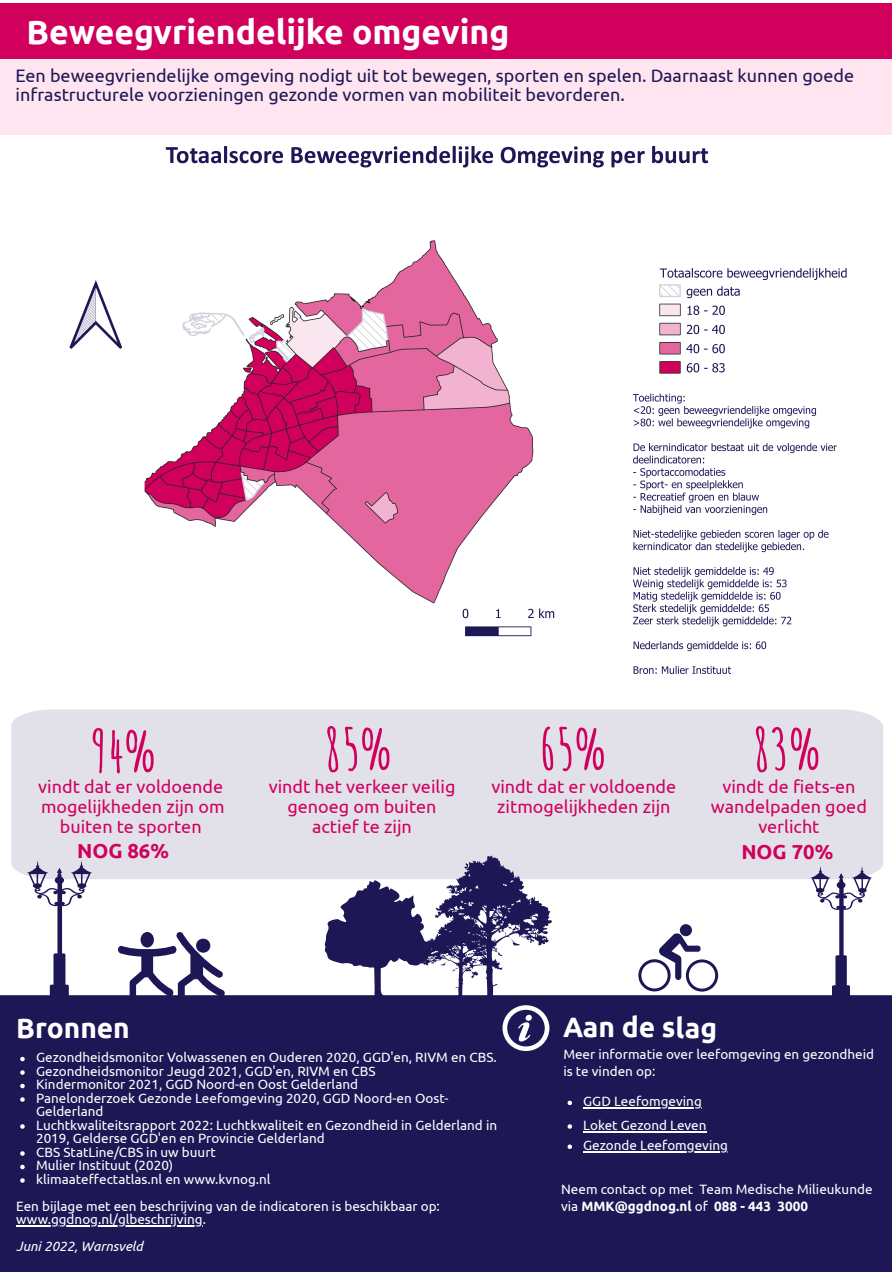
<style>
.page{position:relative;width:892px;height:1272px;background:#fff}
.page>*{position:absolute;margin:0;border:0;box-sizing:border-box;transform-origin:0 0}
.t1{font:700 56.2px "Amatic SC";color:#d1005d}
.t2{font:700 33.7px "Ubuntu";color:#fff}
.t3{font:700 28.1px "Ubuntu";letter-spacing:-.005em;color:#fff}
.t4{font:700 20.25px "Ubuntu";color:#d1005d}
.t5{font:18px/20.2px "Ubuntu";color:#d1005d;text-align:center}
.t6{font:18px/19.1px "Ubuntu";color:#1d1756}
.t7{font:13.5px/13.5px "Ubuntu";color:#fff}
.t8{font:italic 13.5px "Ubuntu";color:#fff}
.s1{font-weight:700}
</style>
<div class="page">
<img style="left:69px;top:145px;width:778px;height:529px">
<div style="left:0;top:3px;width:891px;height:57px;background:#d1005d"></div>
<div style="left:0;top:60px;width:891px;height:75px;background:#ffe5f0"></div>
<div style="left:11px;top:709px;width:872px;height:170px;background:#e2e1e9"></div>
<svg style="left:638px;top:924px;width:80px;height:67px"></svg>
<div style="left:0;top:995px;width:891px;height:15px;background:#1d1756"></div>
<svg style="left:27px;top:860px;width:65px;height:136px"></svg>
<svg style="left:810px;top:865px;width:62px;height:131px"></svg>
<svg style="left:118px;top:932px;width:107px;height:64px"></svg>
<div style="left:0;top:1000px;width:891px;height:271px;background:#1d1756"></div>
<svg style="left:20px;top:1056px;width:5px;height:5px"></svg>
<svg style="left:20px;top:1070px;width:5px;height:4px"></svg>
<svg style="left:20px;top:1083px;width:5px;height:5px"></svg>
<svg style="left:20px;top:1097px;width:5px;height:4px"></svg>
<svg style="left:20px;top:1124px;width:5px;height:4px"></svg>
<svg style="left:20px;top:1151px;width:5px;height:4px"></svg>
<svg style="left:20px;top:1164px;width:5px;height:5px"></svg>
<svg style="left:20px;top:1178px;width:5px;height:4px"></svg>
<hr style="left:16px;top:1225px;width:187px;height:1px;background:#fff">
<svg style="left:323px;top:855px;width:230px;height:196px"></svg>
<svg style="left:568px;top:1100px;width:4px;height:5px"></svg>
<hr style="left:583px;top:1107px;width:119px;height:1px;background:#fff">
<svg style="left:568px;top:1124px;width:4px;height:4px"></svg>
<hr style="left:583px;top:1131px;width:123px;height:1px;background:#fff">
<svg style="left:568px;top:1144px;width:4px;height:5px"></svg>
<hr style="left:583px;top:1151px;width:145px;height:1px;background:#fff">
<div style="left:288px;top:173px;width:317px;height:39px;background:#fff"></div>
<p class="t2" style="left:26px;top:12px;width:485px">Beweegvriendelijke omgeving</p>
<p class="t6" style="left:16px;top:66px;width:840px">Een beweegvriendelijke omgeving nodigt uit tot bewegen, sporten en spelen. Daarnaast kunnen goede infrastructurele voorzieningen gezonde vormen van mobiliteit bevorderen.</p>
<p class="t1" style="left:91px;top:715px;width:67px">94%</p>
<p class="t5" style="left:38px;top:776px;width:186px">vindt dat er voldoende</p>
<p class="t5" style="left:41px;top:796px;width:185px">mogelijkheden zijn om buiten te sporten</p>
<p class="t1" style="left:324px;top:713px;width:70px">85%</p>
<p class="t1" style="left:540px;top:713px;width:68px">65%</p>
<p class="t5" style="left:269px;top:776px;width:188px">vindt het verkeer veilig genoeg om buiten actief te zijn</p>
<p class="t5" style="left:491px;top:776px;width:186px">vindt dat er voldoende zitmogelijkheden zijn</p>
<p class="t1" style="left:753px;top:713px;width:70px">83%</p>
<p class="t5" style="left:711px;top:776px;width:157px">vindt de fiets-en wandelpaden goed verlicht</p>
<p class="t4" style="left:77px;top:839px;width:93px">NOG 86%</p>
<p class="t4" style="left:741px;top:840px;width:93px">NOG 70%</p>
<p class="t3" style="left:16px;top:1011px;width:115px">Bronnen</p>
<p class="t7" style="left:36px;top:1050px;width:462px">Gezondheidsmonitor Volwassenen en Ouderen 2020, GGD'en, RIVM en CBS.</p>
<p class="t7" style="left:36px;top:1064px;width:341px">Gezondheidsmonitor Jeugd 2021, GGD'en, RIVM en CBS</p>
<p class="t7" style="left:36px;top:1077px;width:323px">Kindermonitor 2021, GGD Noord-en Oost Gelderland</p>
<p class="t7" style="left:36px;top:1091px;width:414px">Panelonderzoek Gezonde Leefomgeving 2020, GGD Noord-en Oost-<br>Gelderland</p>
<p class="t7" style="left:36px;top:1118px;width:463px">Luchtkwaliteitsrapport 2022: Luchtkwaliteit en Gezondheid in Gelderland in<br>2019, Gelderse GGD'en en Provincie Gelderland</p>
<p class="t7" style="left:36px;top:1145px;width:181px">CBS StatLine/CBS in uw buurt</p>
<p class="t7" style="left:36px;top:1158px;width:139px">Mulier Instituut (2020)</p>
<p class="t7" style="left:36px;top:1172px;width:236px">klimaateffectatlas.nl en www.kvnog.nl</p>
<p class="t7" style="left:16px;top:1199px;width:425px">Een bijlage met een beschrijving van de indicatoren is beschikbaar op: www.ggdnog.nl/glbeschrijving.</p>
<p class="t8" style="left:16px;top:1238px;width:128px">Juni 2022, Warnsveld</p>
<p class="t3" style="left:563px;top:1011px;width:156px">Aan de slag</p>
<p class="t7" style="left:563px;top:1045px;width:312px;line-height:16.9px">Meer informatie over leefomgeving en gezondheid is te vinden op:</p>
<p class="t7" style="left:583px;top:1094px;width:120px">GGD Leefomgeving</p>
<p class="t7" style="left:583px;top:1118px;width:125px">Loket Gezond Leven</p>
<p class="t7" style="left:583px;top:1138px;width:146px">Gezonde Leefomgeving</p>
<p class="t7" style="left:561px;top:1180px;width:313px;line-height:16.9px">Neem contact op met Team Medische Milieukunde via <span class="s1">MMK@ggdnog.nl</span> of <span class="s1">088 - 443 3000</span></p>
</div>
